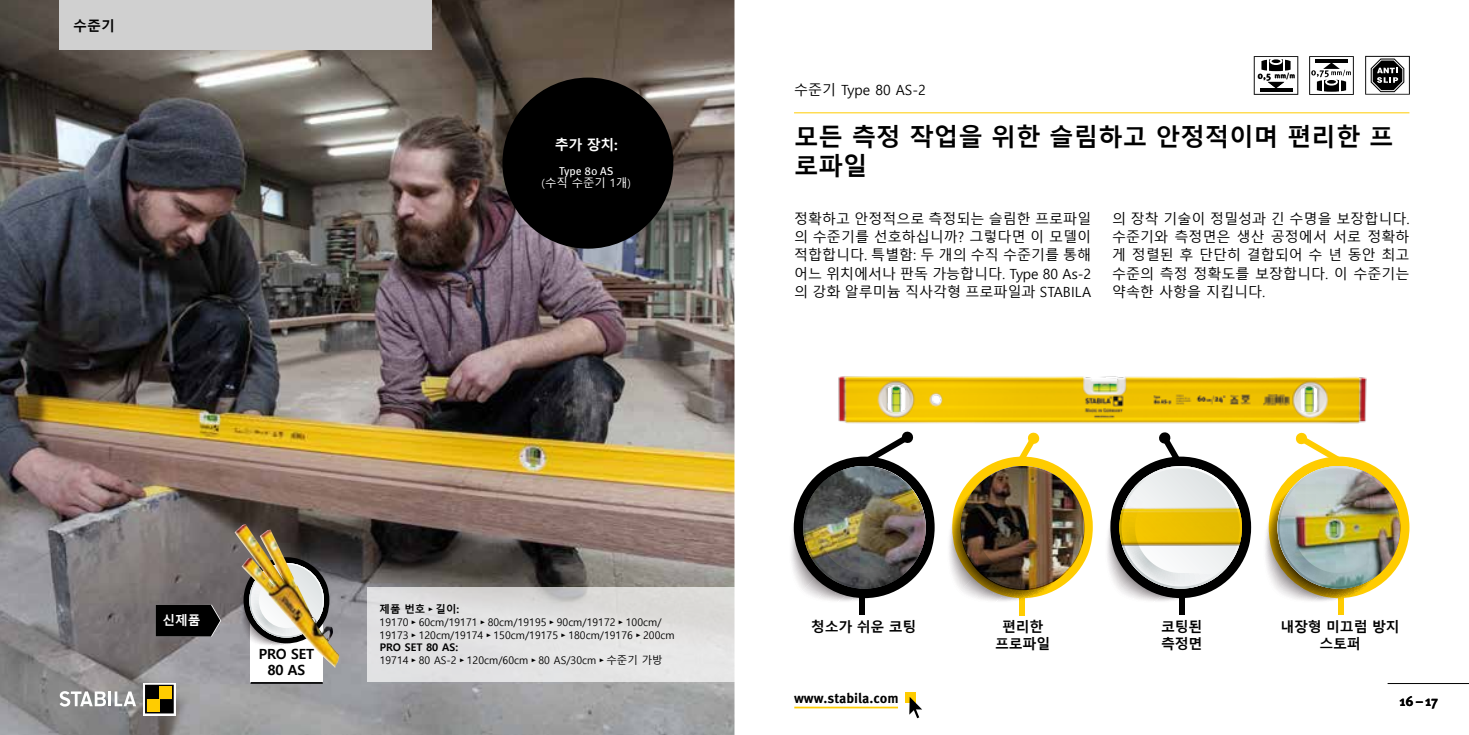
<style>
.page{position:relative;width:1469px;height:735px;background:#fff}
.page>*{position:absolute;margin:0;border:0;box-sizing:border-box;transform-origin:0 0}
.t1{font:700 24.5px/29.4px "Malgun Gothic";color:#000}
.t2{font:14px/18.4px "Malgun Gothic";color:#000;text-align:justify}
.t3{font:700 14px/16.8px "Malgun Gothic";letter-spacing:-.02em;color:#000;text-align:center}
.t4{font:700 14px "Meta Pro";letter-spacing:-.005em;color:#000}
.t5{font:700 14px "Malgun Gothic";color:#fff}
.t6{font:700 12.78px "Malgun Gothic";color:#fff}
.t7{font:11.38px "Malgun Gothic";color:#fff}
.t8{font:11.38px "Meta Pro";color:#fff}
.t9{font:10.5px/12.6px "Malgun Gothic";color:#000}
.t10{font:700 7.17px "Meta Pro";color:#000}
.s1{font-size:9.62px}
.s2{font-weight:700}
.s3{font-family:"Meta Pro"}
</style>
<div class="page">
<hr style="left:1387px;top:682px;width:81px;height:1px;background:#000">
<div style="left:905px;top:691px;width:10px;height:11px;background:#fc0"></div>
<svg style="left:909px;top:696px;width:13px;height:21px"></svg>
<hr style="left:794px;top:706px;width:104px;height:2px;background:#fc0">
<div style="left:1018px;top:482px;width:6px;height:132px;background:#fc0"></div>
<div style="left:1178px;top:505px;width:6px;height:109px;background:#000"></div>
<div style="left:859px;top:505px;width:6px;height:109px;background:#000"></div>
<div style="left:1338px;top:505px;width:6px;height:109px;background:#fc0"></div>
<svg style="left:791px;top:431px;width:143px;height:170px"></svg>
<svg style="left:949px;top:432px;width:143px;height:173px"></svg>
<svg style="left:1107px;top:432px;width:144px;height:173px"></svg>
<svg style="left:1265px;top:432px;width:144px;height:169px"></svg>
<img style="left:838px;top:376px;width:529px;height:48px">
<hr style="left:794px;top:112px;width:615px;height:1px;background:#fc0">
<img style="left:1277px;top:465px;width:123px;height:123px;border-radius:61px">
<img style="left:960px;top:465px;width:124px;height:125px;border-radius:62px">
<img style="left:801px;top:465px;width:124px;height:125px;border-radius:62px">
<img style="left:1118px;top:479px;width:124px;height:94px">
<svg style="left:1309px;top:56px;width:44px;height:39px"></svg>
<svg style="left:1365px;top:56px;width:44px;height:39px"></svg>
<svg style="left:1253px;top:56px;width:45px;height:39px"></svg>
<img style="left:0;top:0;width:734px;height:734px">
<div style="left:250px;top:614px;width:72px;height:68px;background:#fff"></div>
<hr style="left:250px;top:681px;width:73px;height:2px;background:#000">
<img style="left:234px;top:523px;width:105px;height:144px">
<svg style="left:156px;top:604px;width:65px;height:32px;background:#0f0f0f"></svg>
<div style="left:367px;top:587px;width:367px;height:94px;background:linear-gradient(to bottom,#dad9d7,#e7e8e9)"></div>
<div style="left:60px;top:0;width:372px;height:50px;background:#d0d0d0"></div>
<hr style="left:108px;top:691px;width:3px;height:14px;background:#fff">
<svg style="left:115px;top:691px;width:21px;height:14px"></svg>
<svg style="left:60px;top:690px;width:46px;height:16px"></svg>
<svg style="left:143px;top:682px;width:33px;height:33px"></svg>
<svg style="left:145px;top:684px;width:29px;height:29px"></svg>
<div style="left:159px;top:686px;width:13px;height:12px;background:#fc0"></div>
<div style="left:147px;top:698px;width:12px;height:13px;background:#fc0"></div>
<p class="t3" style="left:73px;top:17px;width:44px">수준기</p>
<p class="t5" style="left:554px;top:136px;width:65px">추가 장치:</p>
<p class="t8" style="left:559px;top:162px;width:56px">Type 80 AS</p>
<p class="t7" style="left:541px;top:176px;width:91px">(수직 수준기 1개)</p>
<p class="t2" style="left:794px;top:81px;width:133px">수준기 Type 80 AS-2</p>
<p class="t10" style="left:1257px;top:70px;width:39px"><span class="s1">0,5</span> mm/m</p>
<h1 class="t1" style="left:794px;top:122px;width:601px">모든 측정 작업을 위한 슬림하고 안정적이며 편리한 프 로파일</h1>
<p class="t2" style="left:794px;top:209px;width:299px">정확하고 안정적으로 측정되는 슬림한 프로파일 의 수준기를 선호하십니까? 그렇다면 이 모델이 적합합니다. 특별함: 두 개의 수직 수준기를 통해 어느 위치에서나 판독 가능합니다. Type 80 As-2 의 강화 알루미늄 직사각형 프로파일과 STABILA</p>
<p class="t2" style="left:1112px;top:209px;width:299px">의 장착 기술이 정밀성과 긴 수명을 보장합니다. 수준기와 측정면은 생산 공정에서 서로 정확하 게 정렬된 후 단단히 결합되어 수 년 동안 최고 수준의 측정 정확도를 보장합니다. 이 수준기는 약속한 사항을 지킵니다.</p>
<p class="t6" style="left:162px;top:612px;width:40px">신제품</p>
<p class="t9" style="left:379px;top:603px;width:296px"><span class="s2">제품 번호</span> <span class="s3">▸</span> <span class="s2">길이:<br></span>19170 <span class="s3">▸</span> 60cm/19171 <span class="s3">▸</span> 80cm/19195 <span class="s3">▸</span> 90cm/19172 <span class="s3">▸</span> 100cm/<br>19173 <span class="s3">▸</span> 120cm/19174 <span class="s3">▸</span> 150cm/19175 <span class="s3">▸</span> 180cm/19176 <span class="s3">▸</span> 200cm<br><span class="s2">PRO SET 80 AS:</span></p>
<p class="t3" style="left:259px;top:645px;width:57px">PRO SET</p>
<p class="t9" style="left:379px;top:653px;width:284px">19714 <span class="s3">▸</span> 80 AS-2 <span class="s3">▸</span> 120cm/60cm <span class="s3">▸</span> 80 AS/30cm <span class="s3">▸</span> 수준기 가방</p>
<p class="t3" style="left:267px;top:661px;width:39px">80 AS</p>
<p class="t3" style="left:811px;top:618px;width:107px">청소가 쉬운 코팅</p>
<p class="t3" style="left:995px;top:618px;width:57px">편리한 프로파일</p>
<p class="t3" style="left:1161px;top:618px;width:43px;text-align:left">코팅된 측정면</p>
<p class="t3" style="left:1280px;top:618px;width:121px">내장형 미끄럼 방지 스토퍼</p>
<p class="t4" style="left:794px;top:686px;width:106px">www.stabila.com</p>
<p class="t4" style="left:1399px;top:689px;width:40px">16–17</p>
</div>
